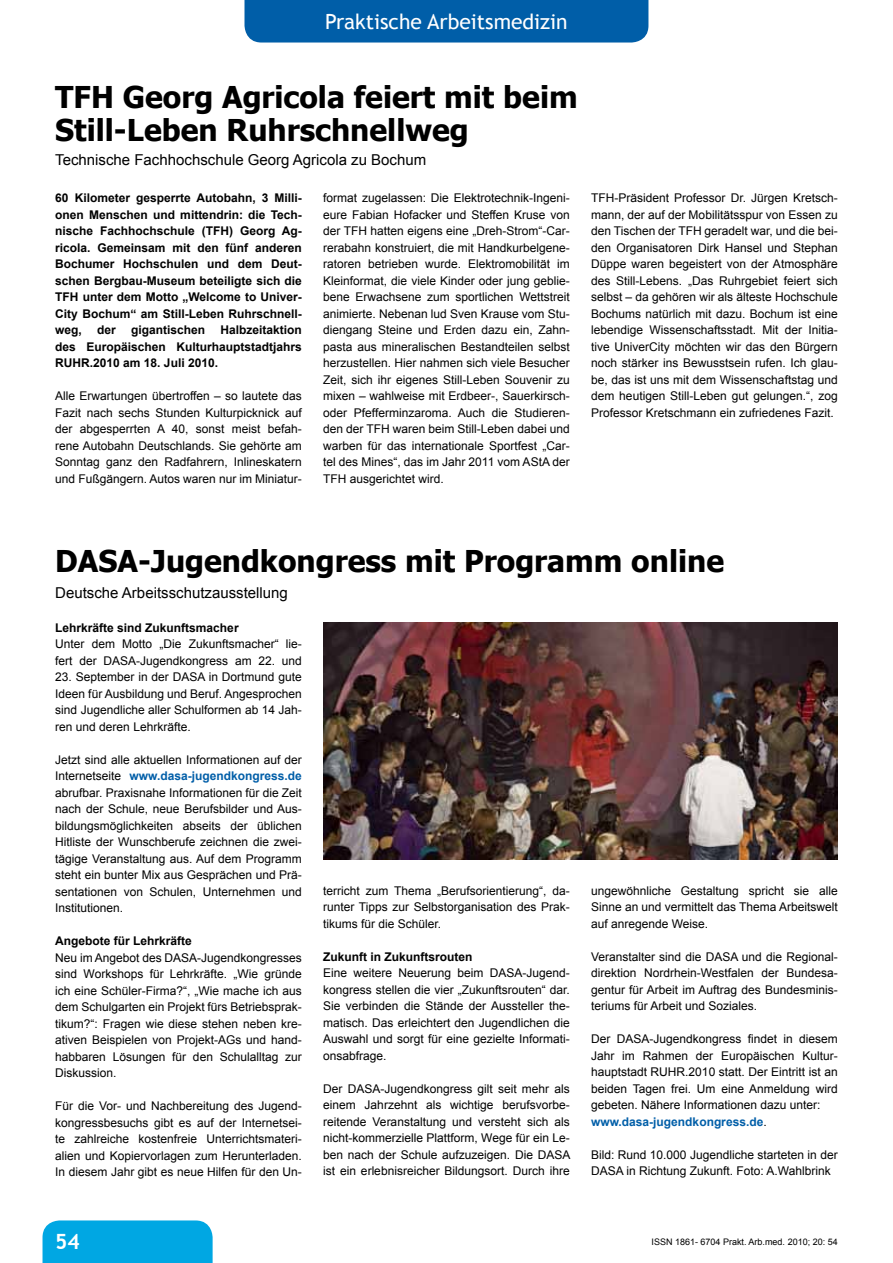
<style>
.page{position:relative;width:893px;height:1263px;background:#fff}
.page>*{position:absolute;margin:0;border:0;box-sizing:border-box;transform-origin:0 0}
.t1{font:700 30px/33px "Tahoma";color:#000}
.t2{font:21px "Trebuchet MS";color:#fff}
.t3{font:700 21px "Trebuchet MS";color:#fff}
.t4{font:15px "Arial";color:#000}
.t5{font:12px/16.5px "Arial";color:#000;text-align:justify}
.t6{font:700 12px/16.5px "Arial";color:#000;text-align:justify}
.t7{font:9px "Arial";color:#000}
.s1{font-weight:700;color:#005ea8}
</style>
<div class="page">
<div style="left:244px;top:0;width:404px;height:43px;background:#005ea8"></div>
<div style="left:43px;top:1220px;width:170px;height:43px;background:#00a7e3"></div>
<img style="left:323px;top:623px;width:515px;height:236px">
<h2 class="t2" style="left:325px;top:9px;width:244px">Praktische Arbeitsmedizin</h2>
<h1 class="t1" style="left:55px;top:79px;width:524px">TFH Georg Agricola feiert mit beim<br>Still-Leben Ruhrschnellweg</h1>
<p class="t4" style="left:55px;top:150px;width:373px">Technische Fachhochschule Georg Agricola zu Bochum</p>
<p class="t6" style="left:55px;top:190px;width:248px">60 Kilometer gesperrte Autobahn, 3 Milli&shy;onen Menschen und mittendrin: die Tech&shy;nische Fachhochschule (TFH) Georg Ag&shy;ricola. Gemeinsam mit den fünf anderen Bochumer Hochschulen und dem Deut&shy;schen Bergbau-Museum beteiligte sich die TFH unter dem Motto „Welcome to Univer-City Bochum“ am Still-Leben Ruhrschnell&shy;weg,</p>
<p class="t5" style="left:323px;top:190px;width:248px">format zugelassen: Die Elektrotechnik-Ingeni&shy;eure Fabian Hofacker und Steffen Kruse von der TFH hatten eigens eine „Dreh-Strom“-Car&shy;rerabahn konstruiert, die mit Handkurbelgene&shy;ratoren betrieben wurde. Elektromobilität im Kleinformat, die viele Kinder oder jung geblie&shy;bene Erwachsene zum sportlichen Wettstreit animierte. Nebenan lud Sven Krause vom Stu&shy;diengang Steine und Erden dazu ein, Zahn&shy;pasta aus mineralischen Bestandteilen selbst herzustellen. Hier nahmen sich viele Besucher Zeit, sich ihr eigenes Still-Leben Souvenir zu mixen – wahlweise mit Erdbeer-, Sauerkirsch&shy;oder Pfefferminzaroma. Auch die Studieren&shy;den der TFH waren beim Still-Leben dabei und warben für das internationale Sportfest „Car&shy;tel des Mines“, das im Jahr 2011 vom AStA der TFH ausgerichtet wird.</p>
<p class="t5" style="left:591px;top:190px;width:248px">TFH-Präsident Professor Dr. Jürgen Kretsch&shy;mann, der auf der Mobilitätsspur von Essen zu den Tischen der TFH geradelt war, und die bei&shy;den Organisatoren Dirk Hansel und Stephan Düppe waren begeistert von der Atmosphäre des Still-Lebens. „Das Ruhrgebiet feiert sich selbst – da gehören wir als älteste Hochschule Bochums natürlich mit dazu. Bochum ist eine lebendige Wissenschaftsstadt. Mit der Initia&shy;tive UniverCity möchten wir das den Bürgern noch stärker ins Bewusstsein rufen. Ich glau&shy;be, das ist uns mit dem Wissenschaftstag und dem heutigen Still-Leben gut gelungen.“, zog Professor Kretschmann ein zufriedenes Fazit.</p>
<p class="t6" style="left:55px;top:322px;width:248px;text-indent:165px">Halbzeitaktion des Europäischen Kulturhauptstadtjahrs RUHR.2010 am 18. Juli 2010.</p>
<p class="t5" style="left:55px;top:388px;width:248px">Alle Erwartungen übertroffen – so lautete das Fazit nach sechs Stunden Kulturpicknick auf der abgesperrten A 40, sonst meist befah&shy;rene Autobahn Deutschlands. Sie gehörte am Sonntag ganz den Radfahrern, Inlineskatern und Fußgängern. Autos waren nur im Miniatur-</p>
<p class="t6" style="left:97px;top:322px;width:20px">der</p>
<p class="t6" style="left:131px;top:322px;width:76px">gigantischen</p>
<h1 class="t1" style="left:55px;top:542px;width:670px">DASA-Jugendkongress mit Programm online</h1>
<p class="t4" style="left:55px;top:583px;width:234px">Deutsche Arbeitsschutzausstellung</p>
<p class="t6" style="left:55px;top:620px;width:185px">Lehrkräfte sind Zukunftsmacher</p>
<p class="t5" style="left:55px;top:636px;width:248px">Unter dem Motto „Die Zukunftsmacher“ lie&shy;fert der DASA-Jugendkongress am 22. und</p>
<p class="t5" style="left:55px;top:669px;width:248px">23. September in der DASA in Dortmund gute Ideen für Ausbildung und Beruf. Angesprochen sind Jugendliche aller Schulformen ab 14 Jah&shy;ren und deren Lehrkräfte.</p>
<p class="t5" style="left:55px;top:751px;width:248px">Jetzt sind alle aktuellen Informationen auf der Internetseite <span class="s1">www.dasa-jugendkongress.de </span>abrufbar. Praxisnahe Informationen für die Zeit nach der Schule, neue Berufsbilder und Aus&shy;bildungsmöglichkeiten abseits der üblichen Hitliste der Wunschberufe zeichnen die zwei&shy;tägige Veranstaltung aus. Auf dem Programm steht ein bunter Mix aus Gesprächen und Prä&shy;sentationen von Schulen, Unternehmen und Institutionen.</p>
<p class="t6" style="left:55px;top:933px;width:138px">Angebote für Lehrkräfte</p>
<p class="t5" style="left:55px;top:949px;width:248px">Neu im Angebot des DASA-Jugendkongresses sind Workshops für Lehrkräfte. „Wie gründe ich eine Schüler-Firma?“, „Wie mache ich aus dem Schulgarten ein Projekt fürs Betriebsprak&shy;tikum?“: Fragen wie diese stehen neben kre&shy;ativen Beispielen von Projekt-AGs und hand&shy;habbaren Lösungen für den Schulalltag zur Diskussion.</p>
<p class="t5" style="left:55px;top:1098px;width:248px">Für die Vor- und Nachbereitung des Jugend&shy;kongressbesuchs gibt es auf der Internetsei&shy;te zahlreiche kostenfreie Unterrichtsmateri&shy;alien und Kopiervorlagen zum Herunterladen.<br>In diesem Jahr gibt es neue Hilfen für den Un-</p>
<p class="t5" style="left:323px;top:882px;width:248px">terricht zum Thema „Berufsorientierung“, da&shy;runter Tipps zur Selbstorganisation des Prak&shy;tikums für die Schüler.</p>
<p class="t6" style="left:323px;top:949px;width:151px">Zukunft in Zukunftsrouten</p>
<p class="t5" style="left:323px;top:965px;width:248px">Eine weitere Neuerung beim DASA-Jugend&shy;kongress stellen die vier „Zukunftsrouten“ dar.<br>Sie verbinden die Stände der Aussteller the&shy;matisch. Das erleichtert den Jugendlichen die Auswahl und sorgt für eine gezielte Informati&shy;onsabfrage.</p>
<p class="t5" style="left:323px;top:1080px;width:249px">Der DASA-Jugendkongress gilt seit mehr als einem Jahrzehnt als wichtige berufsvorbe&shy;reitende Veranstaltung und versteht sich als nicht-kommerzielle Plattform, Wege für ein Le&shy;ben nach der Schule aufzuzeigen. Die DASA ist ein erlebnisreicher Bildungsort. Durch ihre</p>
<p class="t5" style="left:591px;top:882px;width:248px">ungewöhnliche Gestaltung spricht sie alle Sinne an und vermittelt das Thema Arbeitswelt auf anregende Weise.</p>
<p class="t5" style="left:591px;top:948px;width:248px">Veranstalter sind die DASA und die Regional&shy;direktion Nordrhein-Westfalen der Bundesa&shy;gentur für Arbeit im Auftrag des Bundesminis&shy;teriums für Arbeit und Soziales.</p>
<p class="t5" style="left:591px;top:1031px;width:248px;text-align:left">Der DASA-Jugendkongress findet in diesem Jahr im Rahmen der Europäischen Kultur&shy;hauptstadt RUHR.2010 statt. Der Eintritt ist an beiden Tagen frei. Um eine Anmeldung wird gebeten. Nähere Informationen dazu unter: <span class="s1">www.dasa-jugendkongress.de</span>.</p>
<p class="t5" style="left:591px;top:1146px;width:248px">Bild: Rund 10.000 Jugendliche starteten in der<br>DASA in Richtung Zukunft. Foto: A.Wahlbrink</p>
<h2 class="t3" style="left:55px;top:1229px;width:26px">54</h2>
<p class="t7" style="left:652px;top:1236px;width:188px">ISSN 1861- 6704 Prakt. Arb.med. 2010; 20: 54</p>
</div>
